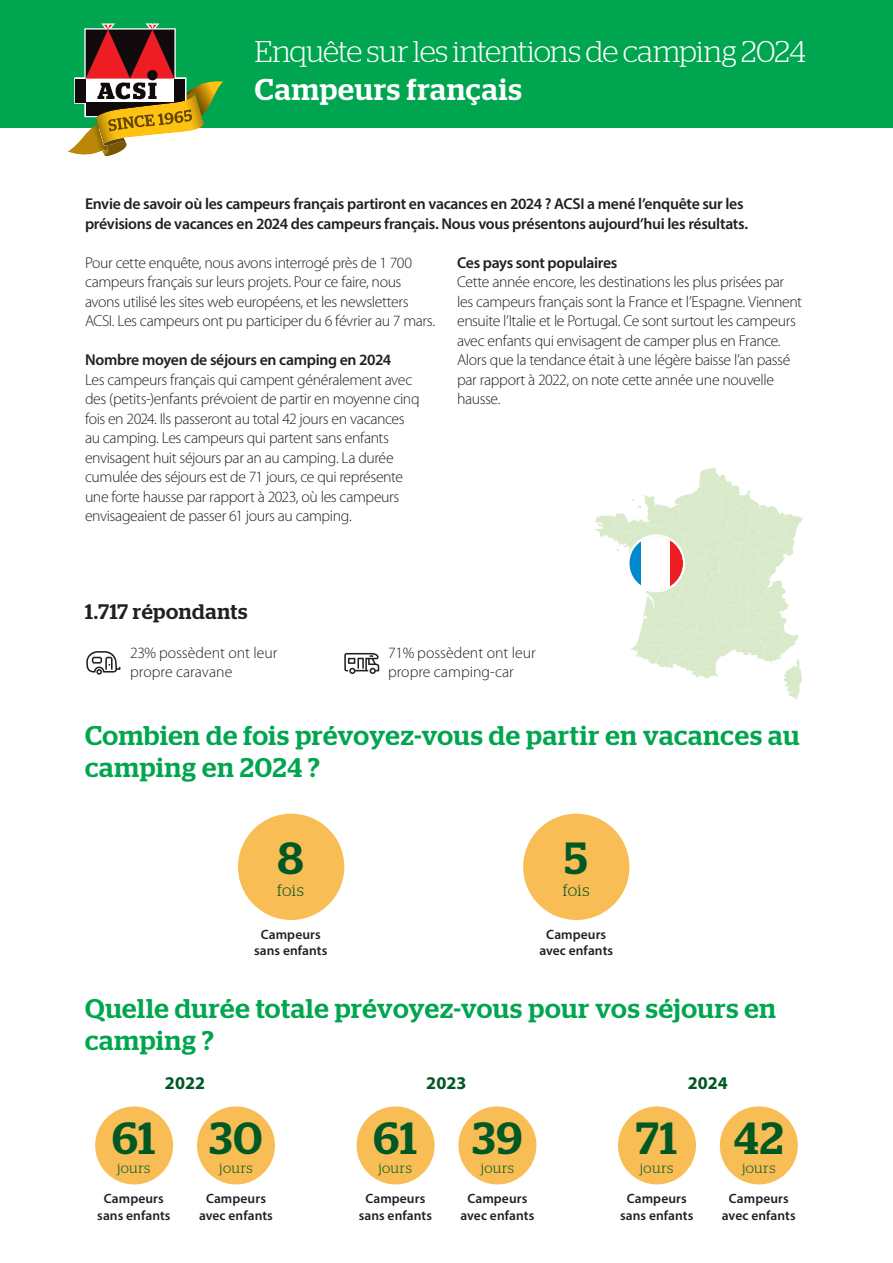
<style>
.page{position:relative;width:893px;height:1263px;background:#fff}
.page>*{position:absolute;margin:0;border:0;box-sizing:border-box;transform-origin:0 0}
.t1{font:500 45px "Stag";letter-spacing:.03em;color:#005824}
.t2{font:300 30px "Stag";letter-spacing:-.025em;color:#fff}
.t3{font:500 30px "Stag";letter-spacing:.03em;color:#fff}
.t4{font:500 27px/32.4px "Stag";letter-spacing:.025em;color:#00a54f}
.t5{font:500 21px "Stag";letter-spacing:.025em;color:#231f20}
.t6{font:700 18px "Myriad Pro";letter-spacing:.005em;color:#005824}
.t7{font:300 16.5px "Stag";letter-spacing:.02em;color:#005824}
.t8{font:300 15.75px/19.5px "Myriad Pro";letter-spacing:-.025em;color:#231f20}
.t9{font:600 15.75px/19.5px "Myriad Pro";letter-spacing:-.02em;color:#231f20}
.t10{font:300 15.75px/19.5px "Myriad Pro";color:#231f20}
.t11{font:300 14.25px "Stag";letter-spacing:.03em;color:#005824}
.t12{font:600 13.5px/16.5px "Myriad Pro";letter-spacing:.005em;color:#231f20;text-align:center}
</style>
<div class="page">
<svg style="left:595px;top:467px;width:208px;height:232px"></svg>
<svg style="left:629px;top:536px;width:13px;height:54px"></svg>
<div style="left:642px;top:536px;width:29px;height:54px;background:#fff"></div>
<svg style="left:671px;top:536px;width:12px;height:54px"></svg>
<div style="left:627px;top:534px;width:58px;height:58px;border:2px solid #fff;border-radius:50%"></div>
<div style="left:0;top:0;width:893px;height:128px;background:#00a54f"></div>
<svg style="left:68px;top:23px;width:155px;height:134px"></svg>
<div style="left:618px;top:1106px;width:78px;height:78px;background:#f8bd54;border-radius:50%"></div>
<div style="left:720px;top:1106px;width:78px;height:78px;background:#f8bd54;border-radius:50%"></div>
<div style="left:95px;top:1106px;width:78px;height:78px;background:#f8bd54;border-radius:50%"></div>
<div style="left:197px;top:1106px;width:78px;height:78px;background:#f8bd54;border-radius:50%"></div>
<div style="left:357px;top:1106px;width:78px;height:78px;background:#f8bd54;border-radius:50%"></div>
<div style="left:458px;top:1106px;width:78px;height:78px;background:#f8bd54;border-radius:50%"></div>
<div style="left:238px;top:814px;width:106px;height:106px;background:#f8bd54;border-radius:50%"></div>
<div style="left:523px;top:814px;width:106px;height:106px;background:#f8bd54;border-radius:50%"></div>
<svg style="left:86px;top:651px;width:34px;height:24px"></svg>
<svg style="left:344px;top:653px;width:35px;height:21px"></svg>
<h2 class="t2" style="left:255px;top:41px;width:552px">Enquête sur les intentions de camping 2024</h2>
<h2 class="t3" style="left:255px;top:78px;width:268px">Campeurs français</h2>
<p class="t9" style="left:85px;top:195px;width:665px">Envie de savoir où les campeurs français partiront en vacances en 2024 ? ACSI a mené l’enquête sur les prévisions de vacances en 2024 des campeurs français. Nous vous présentons aujourd’hui les résultats.</p>
<p class="t8" style="left:85px;top:254px;width:352px">Pour cette enquête, nous avons interrogé près de 1 700 campeurs français sur leurs projets. Pour ce faire, nous avons utilisé les sites web européens, et les newsletters ACSI. Les campeurs ont pu participer du 6 février au 7 mars.</p>
<p class="t9" style="left:85px;top:351px;width:308px">Nombre moyen de séjours en camping en 2024</p>
<p class="t8" style="left:85px;top:371px;width:336px">Les campeurs français qui campent généralement avec des (petits-)enfants prévoient de partir en moyenne cinq fois en 2024. Ils passeront au total 42 jours en vacances au camping. Les campeurs qui partent sans enfants envisagent huit séjours par an au camping. La durée cumulée des séjours est de 71 jours, ce qui représente une forte hausse par rapport à 2023, où les campeurs envisageaient de passer 61 jours au camping.</p>
<p class="t9" style="left:457px;top:254px;width:162px">Ces pays sont populaires</p>
<p class="t8" style="left:457px;top:273px;width:347px">Cette année encore, les destinations les plus prisées par les campeurs français sont la France et l’Espagne. Viennent ensuite l’Italie et le Portugal. Ce sont surtout les campeurs avec enfants qui envisagent de camper plus en France.<br>Alors que la tendance était à une légère baisse l’an passé par rapport à 2022, on note cette année une nouvelle hausse.</p>
<h3 class="t5" style="left:85px;top:603px;width:164px">1.717 répondants</h3>
<p class="t10" style="left:130px;top:644px;width:149px">23% possèdent ont leur propre caravane</p>
<p class="t10" style="left:388px;top:644px;width:149px">71% possèdent ont leur propre camping-car</p>
<h3 class="t4" style="left:85px;top:721px;width:716px">Combien de fois prévoyez-vous de partir en vacances au camping en 2024 ?</h3>
<h1 class="t1" style="left:277px;top:841px;width:28px">8</h1>
<p class="t7" style="left:277px;top:884px;width:28px">fois</p>
<p class="t12" style="left:254px;top:927px;width:75px">Campeurs sans enfants</p>
<h1 class="t1" style="left:565px;top:841px;width:24px">5</h1>
<p class="t7" style="left:563px;top:884px;width:28px">fois</p>
<p class="t12" style="left:539px;top:927px;width:75px">Campeurs avec enfants</p>
<h3 class="t4" style="left:85px;top:994px;width:692px">Quelle durée totale prévoyez-vous pour vos séjours en camping ?</h3>
<p class="t6" style="left:165px;top:1073px;width:42px">2022</p>
<h1 class="t1" style="left:112px;top:1121px;width:45px">61</h1>
<p class="t11" style="left:117px;top:1163px;width:35px">jours</p>
<p class="t12" style="left:97px;top:1192px;width:75px">Campeurs sans enfants</p>
<h1 class="t1" style="left:209px;top:1121px;width:55px">30</h1>
<p class="t11" style="left:219px;top:1163px;width:35px">jours</p>
<p class="t12" style="left:199px;top:1192px;width:75px">Campeurs avec enfants</p>
<p class="t6" style="left:426px;top:1073px;width:42px">2023</p>
<h1 class="t1" style="left:373px;top:1121px;width:45px">61</h1>
<p class="t11" style="left:378px;top:1163px;width:35px">jours</p>
<p class="t12" style="left:359px;top:1192px;width:75px">Campeurs sans enfants</p>
<h1 class="t1" style="left:472px;top:1121px;width:51px">39</h1>
<p class="t11" style="left:481px;top:1163px;width:35px">jours</p>
<p class="t12" style="left:460px;top:1192px;width:75px">Campeurs avec enfants</p>
<p class="t6" style="left:688px;top:1073px;width:42px">2024</p>
<h1 class="t1" style="left:636px;top:1121px;width:42px">71</h1>
<p class="t11" style="left:640px;top:1163px;width:35px">jours</p>
<p class="t12" style="left:620px;top:1192px;width:75px">Campeurs sans enfants</p>
<h1 class="t1" style="left:734px;top:1121px;width:51px">42</h1>
<p class="t11" style="left:742px;top:1163px;width:35px">jours</p>
<p class="t12" style="left:722px;top:1192px;width:75px">Campeurs avec enfants</p>
</div>
